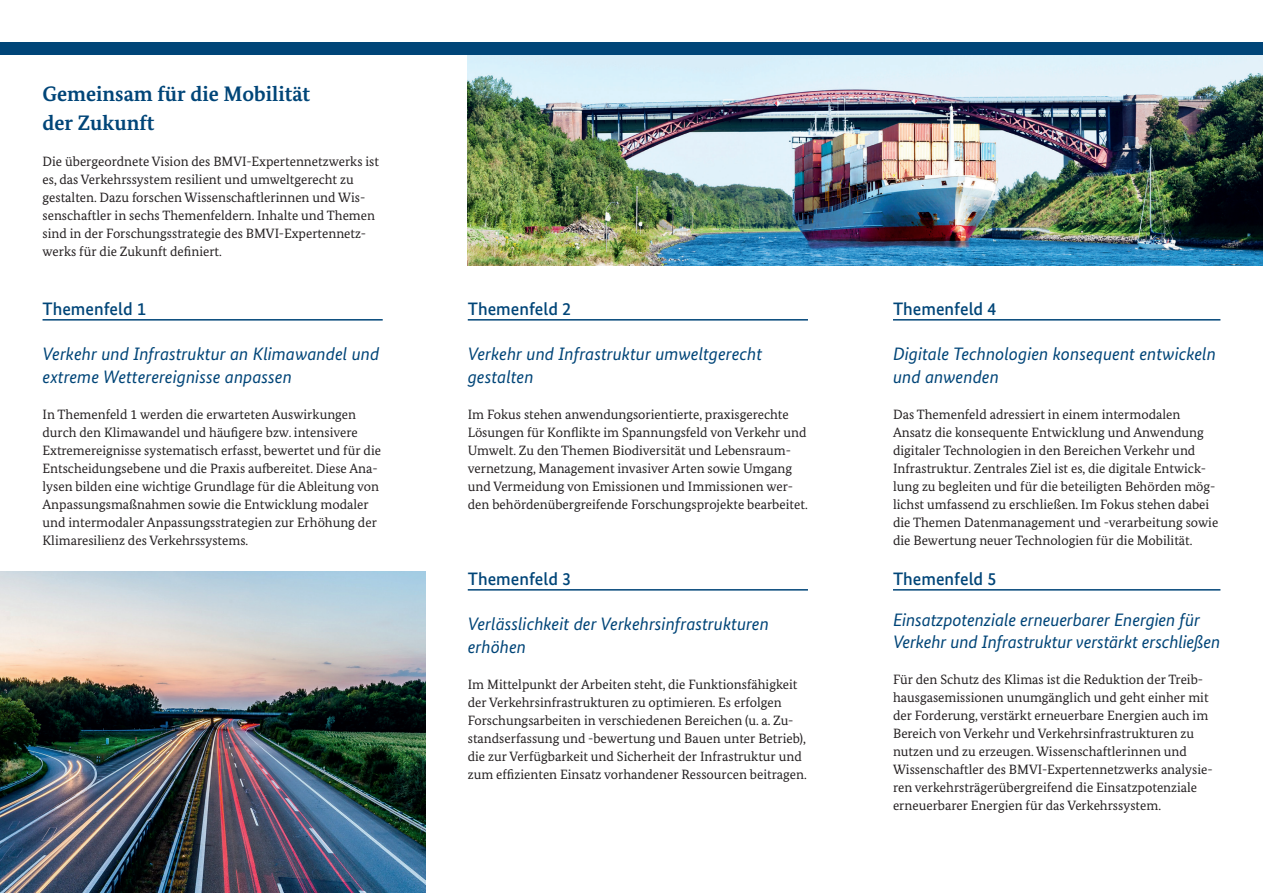
<style>
.page{position:relative;width:1263px;height:893px;background:#fff}
.page>*{position:absolute;margin:0;border:0;box-sizing:border-box;transform-origin:0 0}
.t1{font:700 21px/28.5px "Bundes Serif";color:#004578}
.t2{font:italic 18px/22.5px "Bundes Sans";color:#004578}
.t3{font:500 18px "Bundes Sans";color:#004578}
.t4{font:13.5px/18px "Bundes Serif";color:#231f20}
</style>
<div class="page">
<img style="left:468px;top:55px;width:795px;height:211px">
<img style="left:0;top:571px;width:425px;height:322px">
<hr style="left:43px;top:319px;width:340px;height:2px;background:#004578">
<hr style="left:468px;top:319px;width:340px;height:2px;background:#004578">
<hr style="left:468px;top:589px;width:340px;height:2px;background:#004578">
<hr style="left:893px;top:319px;width:327px;height:2px;background:#004578">
<hr style="left:893px;top:589px;width:327px;height:2px;background:#004578">
<div style="left:0;top:43px;width:1263px;height:12px;background:#004578"></div>
<h1 class="t1" style="left:43px;top:80px;width:269px">Gemeinsam für die Mobilität der Zukunft</h1>
<p class="t4" style="left:43px;top:152px;width:338px">Die übergeordnete Vision des BMVI-Expertennetzwerks ist es, das Verkehrssystem resilient und umweltgerecht zu gestalten. Dazu forschen Wissenschaftlerinnen und Wis&shy;senschaftler in sechs Themenfeldern. Inhalte und Themen sind in der Forschungsstrategie des BMVI-Expertennetz&shy;werks für die Zukunft definiert.</p>
<h2 class="t3" style="left:43px;top:298px;width:105px">Themenfeld 1</h2>
<h2 class="t2" style="left:43px;top:342px;width:338px">Verkehr und Infrastruktur an Klimawandel und extreme Wetterereignisse anpassen</h2>
<p class="t4" style="left:43px;top:405px;width:340px">In Themenfeld 1 werden die erwarteten Auswirkungen durch den Klimawandel und häufigere bzw. intensivere Extremereignisse systematisch erfasst, bewertet und für die Entscheidungsebene und die Praxis aufbereitet. Diese Ana&shy;lysen bilden eine wichtige Grundlage für die Ableitung von Anpassungsmaßnahmen sowie die Entwicklung modaler und intermodaler Anpassungsstrategien zur Erhöhung der Klimaresilienz des Verkehrssystems.</p>
<h2 class="t3" style="left:468px;top:298px;width:105px">Themenfeld 2</h2>
<h2 class="t2" style="left:468px;top:342px;width:296px">Verkehr und Infrastruktur umweltgerecht gestalten</h2>
<p class="t4" style="left:468px;top:405px;width:341px">Im Fokus stehen anwendungsorientierte, praxisgerechte Lösungen für Konflikte im Spannungsfeld von Verkehr und Umwelt. Zu den Themen Biodiversität und Lebensraum&shy;vernetzung, Management invasiver Arten sowie Umgang und Vermeidung von Emissionen und Immissionen wer&shy;den behördenübergreifende Forschungsprojekte bearbeitet.</p>
<h2 class="t3" style="left:468px;top:568px;width:105px">Themenfeld 3</h2>
<h2 class="t2" style="left:468px;top:612px;width:303px">Verlässlichkeit der Verkehrsinfrastrukturen erhöhen</h2>
<p class="t4" style="left:468px;top:675px;width:341px">Im Mittelpunkt der Arbeiten steht, die Funktionsfähigkeit der Verkehrsinfrastrukturen zu optimieren. Es erfolgen Forschungsarbeiten in verschiedenen Bereichen (u. a. Zu&shy;standserfassung und -bewertung und Bauen unter Betrieb), die zur Verfügbarkeit und Sicherheit der Infrastruktur und zum effizienten Einsatz vorhandener Ressourcen beitragen.</p>
<h2 class="t3" style="left:893px;top:298px;width:105px">Themenfeld 4</h2>
<h2 class="t2" style="left:893px;top:342px;width:324px">Digitale Technologien konsequent entwickeln und anwenden</h2>
<p class="t4" style="left:893px;top:405px;width:327px">Das Themenfeld adressiert in einem intermodalen Ansatz die konsequente Entwicklung und Anwendung digitaler Technologien in den Bereichen Verkehr und Infrastruktur. Zentrales Ziel ist es, die digitale Entwick&shy;lung zu begleiten und für die beteiligten Behörden mög&shy;lichst umfassend zu erschließen. Im Fokus stehen dabei die Themen Datenmanagement und -verarbeitung sowie die Bewertung neuer Technologien für die Mobilität.</p>
<h2 class="t3" style="left:893px;top:568px;width:105px">Themenfeld 5</h2>
<h2 class="t2" style="left:893px;top:608px;width:329px">Einsatzpotenziale erneuerbarer Energien für<br>Verkehr und Infrastruktur verstärkt erschließen</h2>
<p class="t4" style="left:893px;top:670px;width:321px">Für den Schutz des Klimas ist die Reduktion der Treib&shy;hausgasemissionen unumgänglich und geht einher mit der Forderung, verstärkt erneuerbare Energien auch im Bereich von Verkehr und Verkehrsinfrastrukturen zu nutzen und zu erzeugen. Wissenschaftlerinnen und Wissenschaftler des BMVI-Expertennetzwerks analysie&shy;ren verkehrsträgerübergreifend die Einsatzpotenziale erneuerbarer Energien für das Verkehrssystem.</p>
</div>
